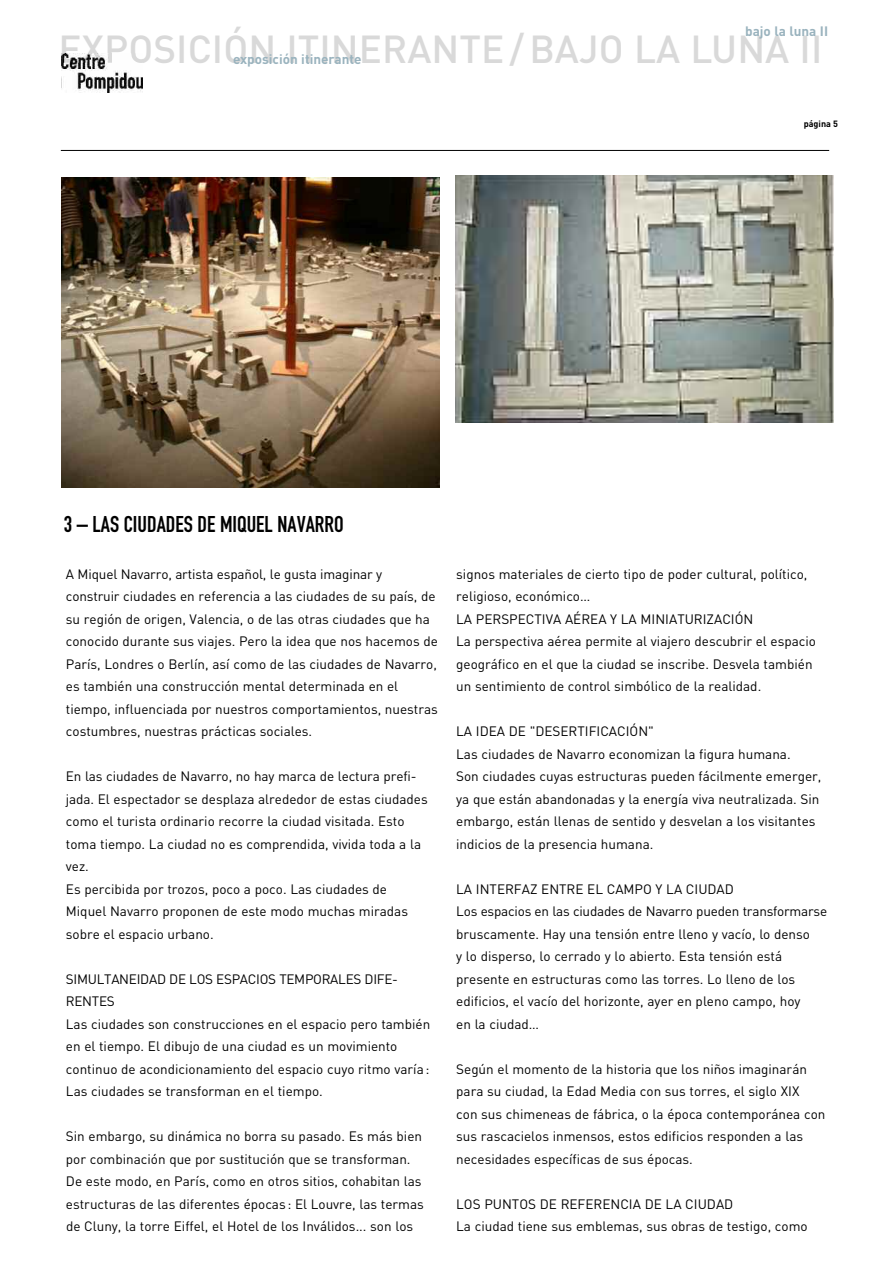
<style>
.page{position:relative;width:893px;height:1263px;background:#fff}
.page>*{position:absolute;margin:0;border:0;box-sizing:border-box;transform-origin:0 0}
.t1{font:500 38.55px "DINOT";color:#d9d9d9}
.t2{font:22.5px "DIN Engschrift Std";color:#000}
.t3{font:13.5px/22.5px "DINOT";color:#000}
.t4{font:700 13.5px "DINOT";color:#9ab3be}
.t5{font:700 9px "DINOT";color:#000}
</style>
<div class="page">
<img style="left:61px;top:177px;width:379px;height:311px">
<img style="left:455px;top:176px;width:379px;height:246px">
<hr style="left:61px;top:150px;width:768px;height:1px;background:#000">
<img style="left:62px;top:63px;width:80px;height:30px">
<img style="left:62px;top:53px;width:80px;height:10px">
<p class="t4" style="left:745px;top:26px;width:85px">bajo la luna II</p>
<h1 class="t1" style="left:59px;top:35px;width:765px">EXPOSICIÓN ITINERANTE/BAJO LA LUNA II</h1>
<p class="t4" style="left:233px;top:54px;width:130px">exposición itinerante</p>
<p class="t5" style="left:804px;top:121px;width:36px">página 5</p>
<h2 class="t2" style="left:64px;top:516px;width:281px">3 – LAS CIUDADES DE MIQUEL NAVARRO</h2>
<p class="t3" style="left:66px;top:564px;width:374px">A Miquel Navarro, artista español, le gusta imaginar y construir ciudades en referencia a las ciudades de su país, de su región de origen, Valencia, o de las otras ciudades que ha conocido durante sus viajes. Pero la idea que nos hacemos de París, Londres o Berlín, así como de las ciudades de Navarro, es también una construcción mental determinada en el tiempo, influenciada por nuestros comportamientos, nuestras costumbres, nuestras prácticas sociales.</p>
<p class="t3" style="left:66px;top:767px;width:363px">En las ciudades de Navarro, no hay marca de lectura prefi&shy;jada. El espectador se desplaza alrededor de estas ciudades como el turista ordinario recorre la ciudad visitada. Esto toma tiempo. La ciudad no es comprendida, vivida toda a la vez.<br>Es percibida por trozos, poco a poco. Las ciudades de Miquel Navarro proponen de este modo muchas miradas sobre el espacio urbano.</p>
<p class="t3" style="left:66px;top:969px;width:366px">SIMULTANEIDAD DE LOS ESPACIOS TEMPORALES DIFE-RENTES<br>Las ciudades son construcciones en el espacio pero también en el tiempo. El dibujo de una ciudad es un movimiento continuo de acondicionamiento del espacio cuyo ritmo varía:<br>Las ciudades se transforman en el tiempo.</p>
<p class="t3" style="left:66px;top:1127px;width:359px">Sin embargo, su dinámica no borra su pasado. Es más bien por combinación que por sustitución que se transforman.<br>De este modo, en París, como en otros sitios, cohabitan las estructuras de las diferentes épocas: El Louvre, las termas de Cluny, la torre Eiffel, el Hotel de los Inválidos... son los</p>
<p class="t3" style="left:456px;top:564px;width:361px">signos materiales de cierto tipo de poder cultural, político, religioso, económico…<br>LA PERSPECTIVA AÉREA Y LA MINIATURIZACIÓN<br>La perspectiva aérea permite al viajero descubrir el espacio geográfico en el que la ciudad se inscribe. Desvela también un sentimiento de control simbólico de la realidad.</p>
<p class="t3" style="left:456px;top:722px;width:367px">LA IDEA DE "DESERTIFICACIÓN"<br>Las ciudades de Navarro economizan la figura humana.<br>Son ciudades cuyas estructuras pueden fácilmente emerger, ya que están abandonadas y la energía viva neutralizada. Sin embargo, están llenas de sentido y desvelan a los visitantes indicios de la presencia humana.</p>
<p class="t3" style="left:456px;top:879px;width:373px">LA INTERFAZ ENTRE EL CAMPO Y LA CIUDAD<br>Los espacios en las ciudades de Navarro pueden transformarse bruscamente. Hay una tensión entre lleno y vacío, lo denso<br>y lo disperso, lo cerrado y lo abierto. Esta tensión está presente en estructuras como las torres. Lo lleno de los edificios, el vacío del horizonte, ayer en pleno campo, hoy<br>en la ciudad…</p>
<p class="t3" style="left:456px;top:1059px;width:371px">Según el momento de la historia que los niños imaginarán para su ciudad, la Edad Media con sus torres, el siglo XIX<br>con sus chimeneas de fábrica, o la época contemporánea con sus rascacielos inmensos, estos edificios responden a las necesidades específicas de sus épocas.</p>
<p class="t3" style="left:456px;top:1194px;width:353px">LOS PUNTOS DE REFERENCIA DE LA CIUDAD<br>La ciudad tiene sus emblemas, sus obras de testigo, como</p>
</div>
